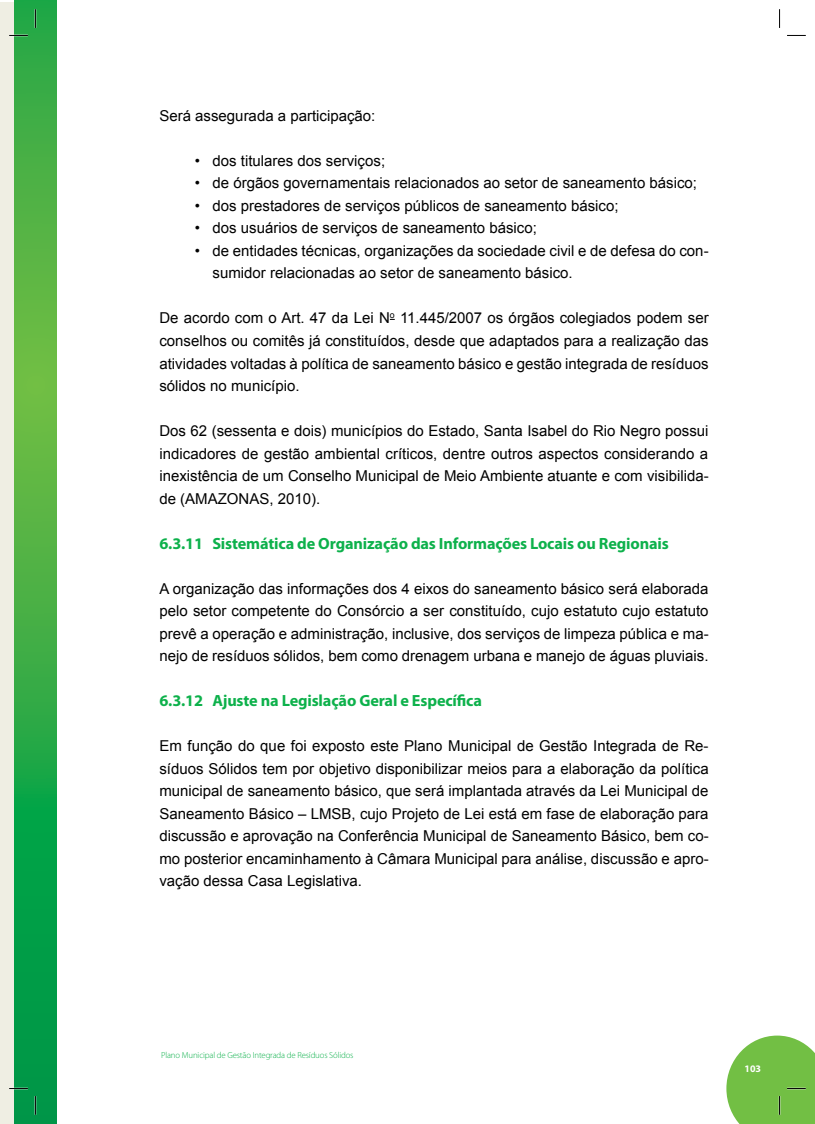
<style>
.page{position:relative;width:815px;height:1124px;background:#fff}
.page>*{position:absolute;margin:0;border:0;box-sizing:border-box;transform-origin:0 0}
.t1{font:700 16.25px "Myriad Pro";letter-spacing:-.01em;color:#0db14b}
.t2{font:15px/22.5px "Arial";color:#000;text-align:justify}
.t3{font:700 10px "Myriad Pro";color:#fff}
.t4{font:300 8.75px "Myriad Pro";letter-spacing:-.015em;color:#0db14b}
</style>
<div class="page">
<div style="left:0;top:2px;width:35px;height:1121px;background:#efeee3"></div>
<svg style="left:14px;top:0;width:43px;height:1123px;background:#34ab45"></svg>
<svg style="left:9px;top:35px;width:19px;height:1px"></svg>
<svg style="left:787px;top:35px;width:19px;height:1px"></svg>
<svg style="left:9px;top:1087px;width:19px;height:2px"></svg>
<svg style="left:35px;top:9px;width:1px;height:19px"></svg>
<svg style="left:35px;top:1095px;width:1px;height:19px"></svg>
<svg style="left:779px;top:9px;width:1px;height:19px"></svg>
<svg style="left:726px;top:1035px;width:89px;height:88px;background:#83c65c"></svg>
<p class="t2" style="left:159px;top:104px;width:217px">Será assegurada a participação:</p>
<p class="t2" style="left:195px;top:149px;width:192px">• dos titulares dos serviços;</p>
<p class="t2" style="left:195px;top:172px;width:504px">• de órgãos governamentais relacionados ao setor de saneamento básico;</p>
<p class="t2" style="left:195px;top:194px;width:425px">• dos prestadores de serviços públicos de saneamento básico;</p>
<p class="t2" style="left:195px;top:217px;width:344px">• dos usuários de serviços de saneamento básico;</p>
<p class="t2" style="left:213px;top:239px;width:498px;text-indent:-18px">• de entidades técnicas, organizações da sociedade civil e de defesa do con&shy;sumidor relacionadas ao setor de saneamento básico.</p>
<p class="t2" style="left:159px;top:307px;width:551px">De acordo com o Art. 47 da Lei N<sup>o</sup> 11.445/2007 os órgãos colegiados podem ser conselhos ou comitês já constituídos, desde que adaptados para a realização das atividades voltadas à política de saneamento básico e gestão integrada de resíduos sólidos no município.</p>
<p class="t2" style="left:159px;top:419px;width:551px">Dos 62 (sessenta e dois) municípios do Estado, Santa Isabel do Rio Negro possui indicadores de gestão ambiental críticos, dentre outros aspectos considerando a inexistência de um Conselho Municipal de Meio Ambiente atuante e com visibilida&shy;de (AMAZONAS, 2010).</p>
<p class="t1" style="left:159px;top:534px;width:511px">6.3.11 Sistemática de Organização das Informações Locais ou Regionais</p>
<p class="t2" style="left:159px;top:577px;width:551px">A organização das informações dos 4 eixos do saneamento básico será elaborada pelo setor competente do Consórcio a ser constituído, cujo estatuto cujo estatuto prevê a operação e administração, inclusive, dos serviços de limpeza pública e ma&shy;nejo de resíduos sólidos, bem como drenagem urbana e manejo de águas pluviais.</p>
<p class="t1" style="left:159px;top:691px;width:324px">6.3.12 Ajuste na Legislação Geral e Específica</p>
<p class="t2" style="left:159px;top:734px;width:551px">Em função do que foi exposto este Plano Municipal de Gestão Integrada de Re&shy;síduos Sólidos tem por objetivo disponibilizar meios para a elaboração da política municipal de saneamento básico, que será implantada através da Lei Municipal de Saneamento Básico – LMSB, cujo Projeto de Lei está em fase de elaboração para discussão e aprovação na Conferência Municipal de Saneamento Básico, bem co&shy;mo posterior encaminhamento à Câmara Municipal para análise, discussão e apro&shy;vação dessa Casa Legislativa.</p>
<p class="t4" style="left:161px;top:1050px;width:194px">Plano Municipal de Gestão Integrada de Resíduos Sólidos</p>
<p class="t3" style="left:745px;top:1062px;width:18px">103</p>
</div>
